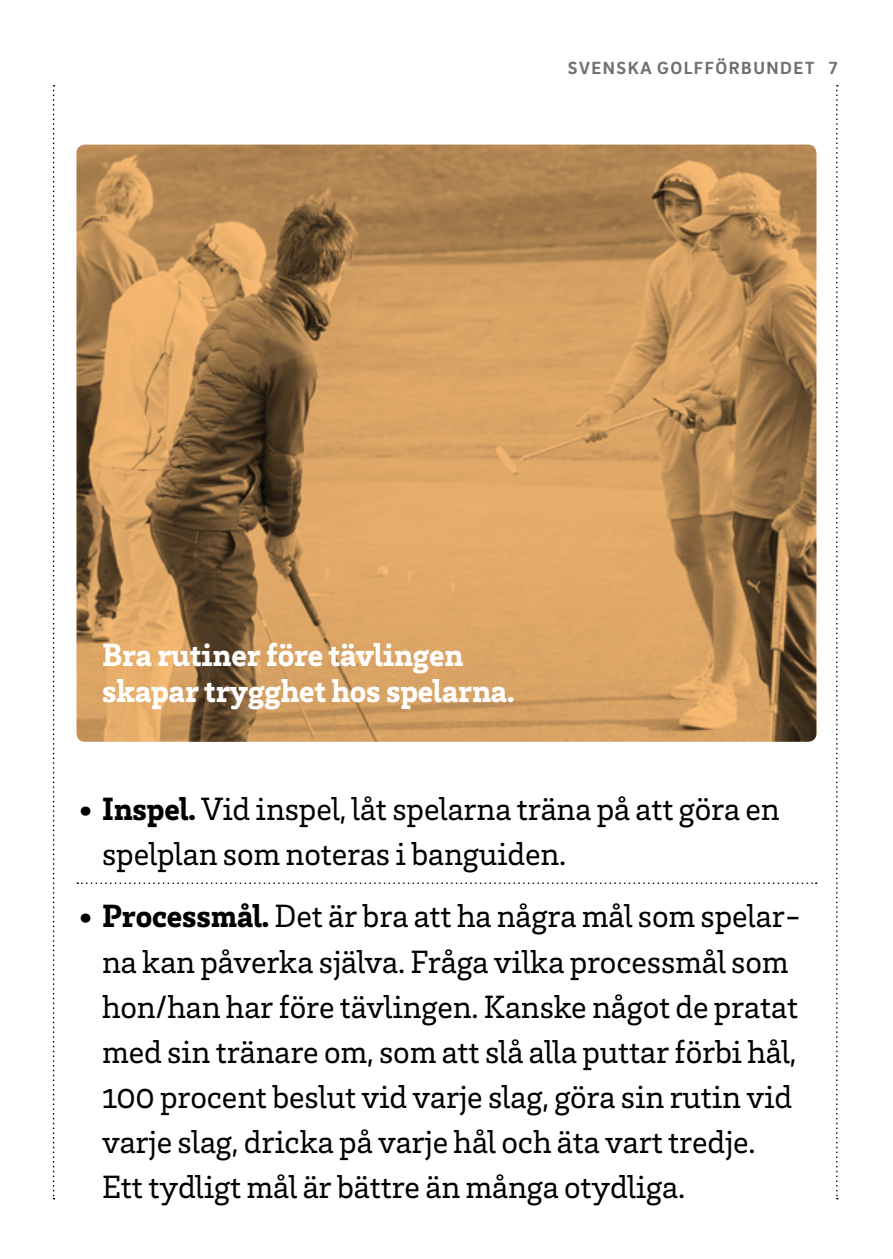
<style>
.page{position:relative;width:893px;height:1259px;background:#fff}
.page>*{position:absolute;margin:0;border:0;box-sizing:border-box;transform-origin:0 0}
.t1{font:33px/45px "Brix Slab";letter-spacing:-.005em;color:#000}
.t2{font:900 33px/36px "Brix Slab";letter-spacing:-.005em;color:#fff}
.t3{font:700 18px "Brix Sans";letter-spacing:.085em;color:#706f6f}
.s1{font-weight:900}
</style>
<div class="page">
<svg style="left:135px;top:144px;width:67px;height:1px"></svg>
<div style="left:787px;top:151px;width:38px;height:39px;background:linear-gradient(to bottom,#fff,#fff)"></div>
<div style="left:787px;top:216px;width:38px;height:39px;background:linear-gradient(to bottom,#fff,#fff)"></div>
<div style="left:787px;top:281px;width:38px;height:40px;background:linear-gradient(to bottom,#fff,#fff)"></div>
<div style="left:787px;top:347px;width:38px;height:39px;background:linear-gradient(to bottom,#fff,#fff)"></div>
<div style="left:787px;top:412px;width:38px;height:40px;background:linear-gradient(to bottom,#fff,#fff)"></div>
<div style="left:787px;top:478px;width:38px;height:39px;background:linear-gradient(to bottom,#fff,#fff)"></div>
<div style="left:787px;top:543px;width:38px;height:40px;background:linear-gradient(to bottom,#fff,#fff)"></div>
<div style="left:787px;top:609px;width:38px;height:39px;background:linear-gradient(to bottom,#fff,#fff)"></div>
<div style="left:787px;top:674px;width:38px;height:40px;background:linear-gradient(to bottom,#fff,#fff)"></div>
<svg style="left:53px;top:85px;width:2px;height:1114px"></svg>
<svg style="left:836px;top:85px;width:2px;height:1114px"></svg>
<img style="left:77px;top:145px;width:739px;height:597px">
<svg style="left:77px;top:882px;width:740px;height:2px"></svg>
<p class="t3" style="left:568px;top:57px;width:271px">SVENSKA GOLFFÖRBUNDET 7</p>
<p class="t2" style="left:102px;top:635px;width:414px">Bra rutiner före tävlingen skapar trygghet hos spelarna.</p>
<p class="t1" style="left:102px;top:785px;width:679px;text-indent:-26px"><span class="s1">• Inspel.</span> Vid inspel, låt spelarna träna på att göra en spelplan som noteras i banguiden.</p>
<p class="t1" style="left:102px;top:892px;width:702px;text-indent:-26px"><span class="s1">• Processmål.</span> Det är bra att ha några mål som spelar&shy;na kan påverka själva. Fråga vilka processmål som hon/han har före tävlingen. Kanske något de pratat med sin tränare om, som att slå alla puttar förbi hål, 100 procent beslut vid varje slag, göra sin rutin vid varje slag, dricka på varje hål och äta vart tredje.<br>Ett tydligt mål är bättre än många otydliga.</p>
</div>
